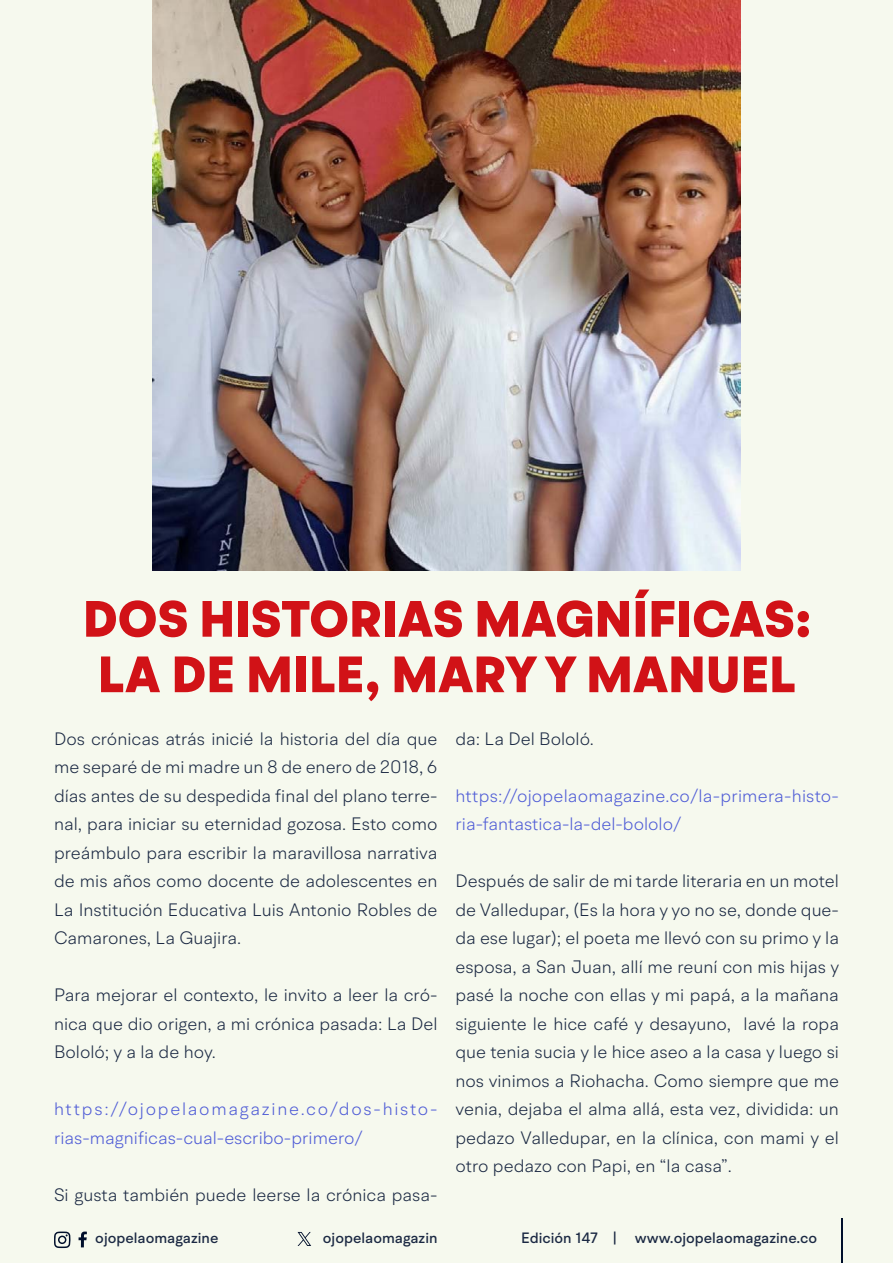
<style>
.page{position:relative;width:893px;height:1263px;background:#f6f9ee}
.page>*{position:absolute;margin:0;border:0;box-sizing:border-box;transform-origin:0 0}
.t1{font:900 51px/55.5px "BR Hendrix";color:#d11217}
.t2{font:300 18px/28.5px "BR Hendrix";color:#1b2943;text-align:justify}
.t3{font:300 18px/28.5px "BR Hendrix";letter-spacing:.01em;color:#4f5cd6}
.t4{font:500 15px "BR Hendrix";color:#1b2943}
</style>
<div class="page">
<svg style="left:79px;top:1231px;width:8px;height:16px"></svg>
<svg style="left:54px;top:1231px;width:17px;height:17px"></svg>
<hr style="left:841px;top:1219px;width:1px;height:44px;background:#000f2b">
<svg style="left:298px;top:1232px;width:13px;height:14px"></svg>
<img style="left:153px;top:0;width:587px;height:570px">
<h1 class="t1" style="left:83px;top:592px;width:729px">DOS HISTORIAS MAGNÍFICAS:<br>LA DE MILE, MARY Y MANUEL</h1>
<p class="t2" style="left:54px;top:724px;width:385px">Dos crónicas atrás inicié la historia del día que me separé de mi madre un 8 de enero de 2018, 6 días antes de su despedida final del plano terre&shy;nal, para iniciar su eternidad gozosa. Esto como preámbulo para escribir la maravillosa narrativa de mis años como docente de adolescentes en La Institución Educativa Luis Antonio Robles de Camarones, La Guajira.</p>
<p class="t2" style="left:54px;top:981px;width:385px">Para mejorar el contexto, le invito a leer la cró&shy;nica que dio origen, a mi crónica pasada: La Del Bololó; y a la de hoy.</p>
<p class="t3" style="left:54px;top:1095px;width:385px">https://ojopelaomagazine.co/dos-histo&shy;rias-magnificas-cual-escribo-primero/</p>
<p class="t2" style="left:54px;top:1180px;width:385px">Si gusta también puede leerse la crónica pasa-</p>
<p class="t2" style="left:455px;top:724px;width:140px">da: La Del Bololó.</p>
<p class="t3" style="left:455px;top:781px;width:385px">https://ojopelaomagazine.co/la-primera-histo&shy;ria-fantastica-la-del-bololo/</p>
<p class="t2" style="left:455px;top:867px;width:385px">Después de salir de mi tarde literaria en un motel de Valledupar, (Es la hora y yo no se, donde que&shy;da ese lugar); el poeta me llevó con su primo y la esposa, a San Juan, allí me reuní con mis hijas y pasé la noche con ellas y mi papá, a la mañana siguiente le hice café y desayuno, lavé la ropa que tenia sucia y le hice aseo a la casa y luego si nos vinimos a Riohacha. Como siempre que me venia, dejaba el alma allá, esta vez, dividida: un pedazo Valledupar, en la clínica, con mami y el otro pedazo con Papi, en “la casa”.</p>
<p class="t4" style="left:95px;top:1229px;width:125px">ojopelaomagazine</p>
<p class="t4" style="left:323px;top:1229px;width:116px">ojopelaomagazin</p>
<p class="t4" style="left:521px;top:1229px;width:297px">Edición 147 | www.ojopelaomagazine.co</p>
</div>
